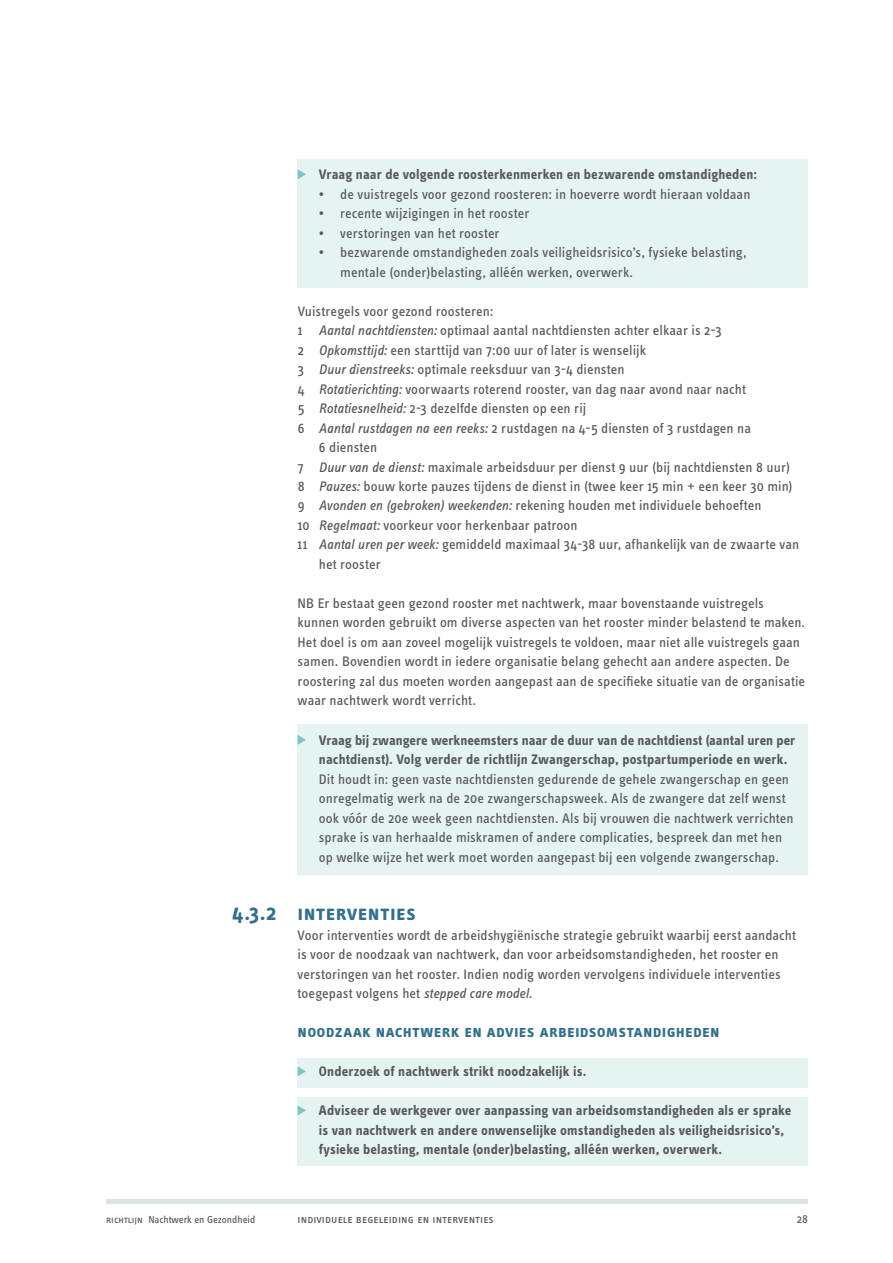
<style>
.page{position:relative;width:893px;height:1263px;background:#fff}
.page>*{position:absolute;margin:0;border:0;box-sizing:border-box;transform-origin:0 0}
.t1{font:22.5px "Info Text Bold Caps";letter-spacing:.01em;color:#33708b}
.t2{font:18px "Info Text Bold Caps";letter-spacing:.015em;color:#33708b}
.t3{font:14.25px/19.5px "Info Text";letter-spacing:.005em;color:#58585a}
.t4{font:700 14.25px/19.5px "Info Text";letter-spacing:.01em;color:#58585a}
.t5{font:12px "Info Text Book Caps";letter-spacing:.01em;color:#58585a}
.t6{font:12px "Info Text";color:#58585a}
.t7{font:10.5px "Info Text";color:#58585a}
.s1{font-style:italic}
.s2{font-family:"Info Text Book Caps"}
</style>
<div class="page">
<hr style="left:106px;top:1199px;width:702px;height:4px;background:#d9e4e9">
<div style="left:298px;top:1097px;width:510px;height:68px;background:#e6f3f3"></div>
<div style="left:298px;top:724px;width:510px;height:151px;background:#e6f3f3"></div>
<div style="left:298px;top:159px;width:510px;height:129px;background:#e6f3f3"></div>
<div style="left:298px;top:1058px;width:510px;height:29px;background:#e6f3f3"></div>
<svg style="left:298px;top:169px;width:8px;height:10px"></svg>
<svg style="left:298px;top:735px;width:8px;height:10px"></svg>
<svg style="left:298px;top:1066px;width:8px;height:10px"></svg>
<svg style="left:298px;top:1105px;width:8px;height:10px"></svg>
<h1 class="t1" style="left:232px;top:900px;width:46px">4.3.2</h1>
<p class="t4" style="left:319px;top:165px;width:440px">Vraag naar de volgende roosterkenmerken en bezwarende omstandigheden:</p>
<p class="t3" style="left:319px;top:184px;width:433px">• de vuistregels voor gezond roosteren: in hoeverre wordt hieraan voldaan</p>
<p class="t3" style="left:319px;top:204px;width:212px">• recente wijzigingen in het rooster</p>
<p class="t3" style="left:319px;top:223px;width:182px">• verstoringen van het rooster</p>
<p class="t3" style="left:340px;top:243px;width:408px;text-indent:-21px">• bezwarende omstandigheden zoals veiligheidsrisico’s, fysieke belasting, mentale (onder)belasting, alléén werken, overwerk.</p>
<p class="t3" style="left:298px;top:301px;width:197px">Vuistregels voor gezond roosteren:</p>
<p class="t3" style="left:298px;top:321px;width:426px">1 <span class="s1">Aantal nachtdiensten:</span> optimaal aantal nachtdiensten achter elkaar is 2-3</p>
<p class="t3" style="left:298px;top:340px;width:350px">2 <span class="s1">Opkomsttijd:</span> een starttijd van 7:00 uur of later is wenselijk</p>
<p class="t3" style="left:298px;top:360px;width:328px">3 <span class="s1">Duur dienstreeks:</span> optimale reeksduur van 3-4 diensten</p>
<p class="t3" style="left:298px;top:379px;width:450px">4 <span class="s1">Rotatierichting:</span> voorwaarts roterend rooster, van dag naar avond naar nacht</p>
<p class="t3" style="left:298px;top:399px;width:290px">5 <span class="s1">Rotatiesnelheid:</span> 2-3 dezelfde diensten op een rij</p>
<p class="t3" style="left:298px;top:418px;width:455px">6 <span class="s1">Aantal rustdagen na een reeks:</span> 2 rustdagen na 4-5 diensten of 3 rustdagen na</p>
<p class="t3" style="left:319px;top:437px;width:60px">6 diensten</p>
<p class="t3" style="left:298px;top:457px;width:494px">7 <span class="s1">Duur van de dienst:</span> maximale arbeidsduur per dienst 9 uur (bij nachtdiensten 8 uur)</p>
<p class="t3" style="left:298px;top:476px;width:497px">8 <span class="s1">Pauzes:</span> bouw korte pauzes tijdens de dienst in (twee keer 15 min + een keer 30 min)</p>
<p class="t3" style="left:298px;top:496px;width:465px">9 <span class="s1">Avonden en (gebroken) weekenden:</span> rekening houden met individuele behoeften</p>
<p class="t3" style="left:298px;top:515px;width:281px">10 <span class="s1">Regelmaat:</span> voorkeur voor herkenbaar patroon</p>
<p class="t3" style="left:298px;top:535px;width:503px">11 <span class="s1">Aantal uren per week:</span> gemiddeld maximaal 34-38 uur, afhankelijk van de zwaarte van</p>
<p class="t3" style="left:319px;top:554px;width:63px">het rooster</p>
<p class="t3" style="left:298px;top:593px;width:509px">NB Er bestaat geen gezond rooster met nachtwerk, maar bovenstaande vuistregels kunnen worden gebruikt om diverse aspecten van het rooster minder belastend te maken.<br>Het doel is om aan zoveel mogelijk vuistregels te voldoen, maar niet alle vuistregels gaan samen. Bovendien wordt in iedere organisatie belang gehecht aan andere aspecten. De roostering zal dus moeten worden aangepast aan de specifieke situatie van de organisatie waar nachtwerk wordt verricht.</p>
<p class="t4" style="left:319px;top:730px;width:478px">Vraag bij zwangere werkneemsters naar de duur van de nachtdienst (aantal uren per nachtdienst). Volg verder de richtlijn Zwangerschap, postpartumperiode en werk.</p>
<p class="t3" style="left:319px;top:769px;width:476px">Dit houdt in: geen vaste nachtdiensten gedurende de gehele zwangerschap en geen onregelmatig werk na de 20e zwangerschapsweek. Als de zwangere dat zelf wenst ook vóór de 20e week geen nachtdiensten. Als bij vrouwen die nachtwerk verrichten sprake is van herhaalde miskramen of andere complicaties, bespreek dan met hen op welke wijze het werk moet worden aangepast bij een volgende zwangerschap.</p>
<h1 class="t1" style="left:298px;top:900px;width:120px">interventies</h1>
<p class="t3" style="left:298px;top:925px;width:500px">Voor interventies wordt de arbeidshygiënische strategie gebruikt waarbij eerst aandacht is voor de noodzaak van nachtwerk, dan voor arbeidsomstandigheden, het rooster en verstoringen van het rooster. Indien nodig worden vervolgens individuele interventies toegepast volgens het <span class="s1">stepped care model</span>.</p>
<p class="t2" style="left:298px;top:1021px;width:424px">noodzaak nachtwerk en advies arbeidsomstandigheden</p>
<p class="t4" style="left:319px;top:1062px;width:269px">Onderzoek of nachtwerk strikt noodzakelijk is.</p>
<p class="t4" style="left:319px;top:1101px;width:474px">Adviseer de werkgever over aanpassing van arbeidsomstandigheden als er sprake is van nachtwerk en andere onwenselijke omstandigheden als veiligheidsrisico’s, fysieke belasting, mentale (onder)belasting, alléén werken, overwerk.</p>
<p class="t7" style="left:106px;top:1213px;width:151px"><span class="s2">richtlijn</span> Nachtwerk en Gezondheid</p>
<p class="t5" style="left:298px;top:1212px;width:198px">individuele begeleiding en interventies</p>
<p class="t6" style="left:797px;top:1212px;width:13px">28</p>
</div>
